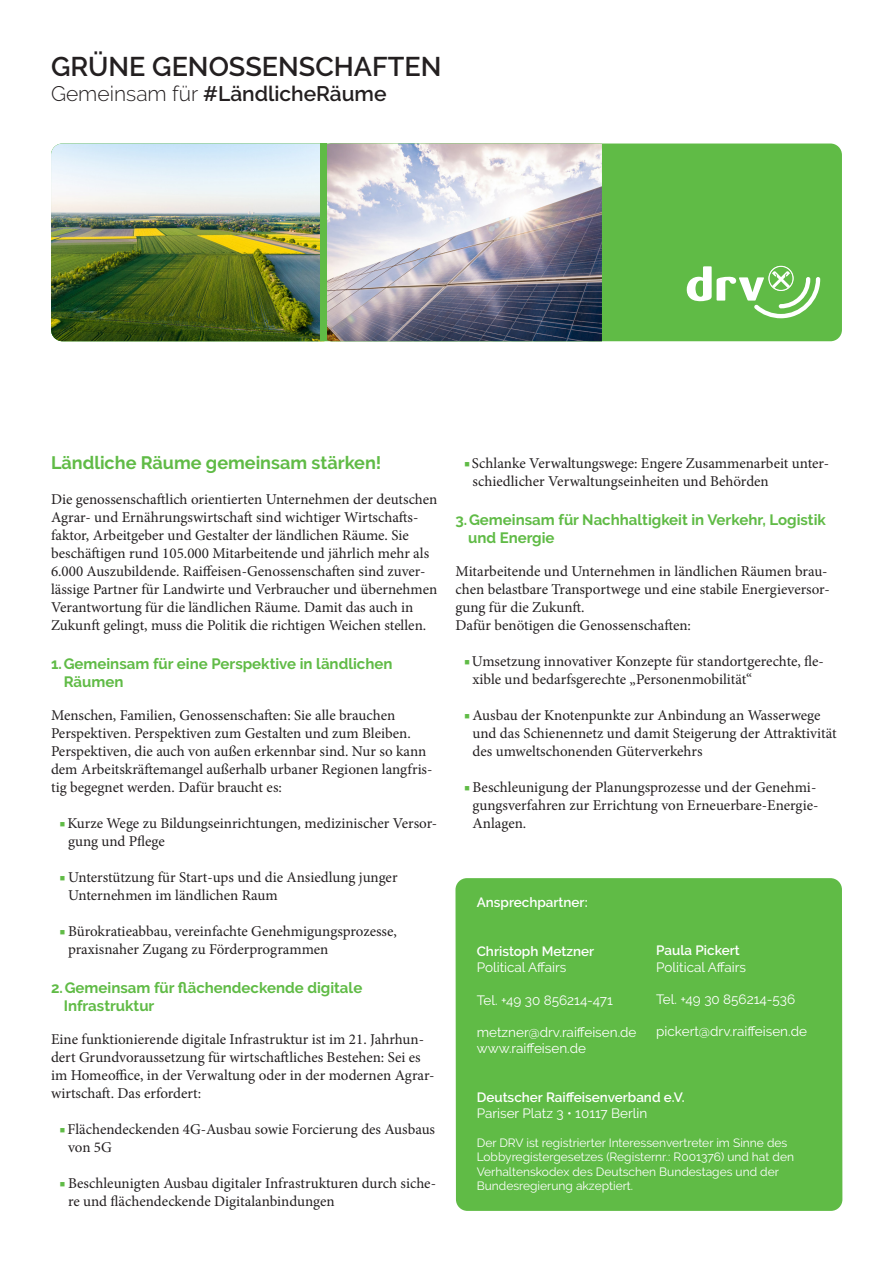
<style>
.page{position:relative;width:893px;height:1263px;background:#fff}
.page>*{position:absolute;margin:0;border:0;box-sizing:border-box;transform-origin:0 0}
.t1{font:600 27px "Raleway";color:#231f20}
.t2{font:600 21px "Raleway";color:#231f20}
.Überschrift{font:700 18px "Raleway";color:#60bb46}
.Fließtext{font:15px/18px "Minion Pro";color:#231f20}
.t3{font:700 15px/18px "Raleway";color:#60bb46}
.Text-im-Kasten-grün{font:13.5px "Raleway";color:#fff}
.Text-im-Kasten-grün-2{font:600 13.5px/16.2px "Raleway";color:#fff}
.Text-im-Kasten-grün-3{font:12px/14.4px "Raleway";color:#fff}
.s1{font-weight:300}
.s2{color:#60bb46}
.s3{font-weight:400}
</style>
<div class="page">
<div style="left:51px;top:144px;width:791px;height:197px;background:#60bb46;border-radius:11px"></div>
<img style="left:51px;top:144px;width:269px;height:197px">
<img style="left:327px;top:144px;width:275px;height:197px">
<svg style="left:687px;top:266px;width:133px;height:52px"></svg>
<div style="left:455px;top:878px;width:387px;height:333px;background:#60bb46"></div>
<p class="t1" style="left:51px;top:51px;width:392px">GRÜNE GENOSSENSCHAFTEN</p>
<p class="t2" style="left:51px;top:81px;width:337px"><span class="s1">Gemeinsam für</span> #LändlicheRäume</p>
<p class="Überschrift" style="left:51px;top:452px;width:332px">Ländliche Räume gemeinsam stärken!</p>
<p class="Fließtext" style="left:51px;top:490px;width:388px">Die genossenschaftlich orientierten Unternehmen der deutschen Agrar- und Ernährungswirtschaft sind wichtiger Wirtschafts&shy;faktor, Arbeitgeber und Gestalter der ländlichen Räume. Sie beschäftigen rund 105.000 Mitarbeitende und jährlich mehr als 6.000 Auszubildende. Raiffeisen-Genossenschaften sind zuver&shy;lässige Partner für Landwirte und Verbraucher und übernehmen Verantwortung für die ländlichen Räume. Damit das auch in Zukunft gelingt, muss die Politik die richtigen Weichen stellen.</p>
<p class="t3" style="left:64px;top:655px;width:330px;text-indent:-13px">1.Gemeinsam für eine Perspektive in ländlichen<br>Räumen</p>
<p class="Fließtext" style="left:51px;top:706px;width:383px">Menschen, Familien, Genossenschaften: Sie alle brauchen Perspektiven. Perspektiven zum Gestalten und zum Bleiben.<br>Perspektiven, die auch von außen erkennbar sind. Nur so kann dem Arbeitskräftemangel außerhalb urbaner Regionen langfris&shy;tig begegnet werden. Dafür braucht es:</p>
<p class="Fließtext" style="left:68px;top:814px;width:371px;text-indent:-9px"><span class="s2">■</span>Kurze Wege zu Bildungseinrichtungen, medizinischer Versor&shy;gung und Pflege</p>
<p class="Fließtext" style="left:68px;top:868px;width:331px;text-indent:-9px"><span class="s2">■</span> Unterstützung für Start-ups und die Ansiedlung junger<br>Unternehmen im ländlichen Raum</p>
<p class="Fließtext" style="left:68px;top:922px;width:330px;text-indent:-9px"><span class="s2">■</span> Bürokratieabbau, vereinfachte Genehmigungsprozesse, praxisnaher Zugang zu Förderprogrammen</p>
<p class="t3" style="left:64px;top:979px;width:300px;text-indent:-13px">2.Gemeinsam für flächendeckende digitale<br>Infrastruktur</p>
<p class="Fließtext" style="left:51px;top:1030px;width:385px">Eine funktionierende digitale Infrastruktur ist im 21. Jahrhun&shy;dert Grundvoraussetzung für wirtschaftliches Bestehen: Sei es im Homeoffice, in der Verwaltung oder in der modernen Agrar&shy;wirtschaft. Das erfordert:</p>
<p class="Fließtext" style="left:68px;top:1120px;width:369px;text-indent:-9px"><span class="s2">■</span>Flächendeckenden 4G-Ausbau sowie Forcierung des Ausbaus von 5G</p>
<p class="Fließtext" style="left:68px;top:1174px;width:369px;text-indent:-9px"><span class="s2">■</span> Beschleunigten Ausbau digitaler Infrastrukturen durch siche&shy;re und flächendeckende Digitalanbindungen</p>
<p class="Fließtext" style="left:472px;top:454px;width:358px;text-indent:-9px"><span class="s2">■</span> Schlanke Verwaltungswege: Engere Zusammenarbeit unter&shy;schiedlicher Verwaltungseinheiten und Behörden</p>
<p class="t3" style="left:468px;top:511px;width:359px;text-indent:-13px">3.Gemeinsam für Nachhaltigkeit in Verkehr, Logistik und Energie</p>
<p class="Fließtext" style="left:455px;top:562px;width:376px">Mitarbeitende und Unternehmen in ländlichen Räumen brau&shy;chen belastbare Transportwege und eine stabile Energieversor&shy;gung für die Zukunft.</p>
<p class="Fließtext" style="left:455px;top:616px;width:237px">Dafür benötigen die Genossenschaften:</p>
<p class="Fließtext" style="left:472px;top:652px;width:353px;text-indent:-9px"><span class="s2">■</span>Umsetzung innovativer Konzepte für standortgerechte, fle&shy;xible und bedarfsgerechte „Personenmobilität“</p>
<p class="Fließtext" style="left:472px;top:706px;width:366px;text-indent:-9px"><span class="s2">■</span> Ausbau der Knotenpunkte zur Anbindung an Wasserwege und das Schienennetz und damit Steigerung der Attraktivität des umweltschonenden Güterverkehrs</p>
<p class="Fließtext" style="left:472px;top:778px;width:347px;text-indent:-9px"><span class="s2">■</span> Beschleunigung der Planungsprozesse und der Genehmi&shy;gungsverfahren zur Errichtung von Erneuerbare-Energie-<br>Anlagen.</p>
<p class="Text-im-Kasten-grün-2" style="left:477px;top:894px;width:112px">Ansprechpartner:</p>
<p class="Text-im-Kasten-grün-2" style="left:477px;top:943px;width:119px">Christoph Metzner</p>
<p class="Text-im-Kasten-grün" style="left:477px;top:960px;width:91px">Political Affairs</p>
<p class="Text-im-Kasten-grün" style="left:477px;top:992px;width:138px">Tel. +49 30 856214-471</p>
<p class="Text-im-Kasten-grün" style="left:477px;top:1024px;width:161px">metzner@drv.raiffeisen.de</p>
<p class="Text-im-Kasten-grün" style="left:477px;top:1041px;width:111px">www.raiffeisen.de</p>
<p class="Text-im-Kasten-grün-2" style="left:477px;top:1089px;width:210px">Deutscher Raiffeisenverband e.V.<br><span class="s3">Pariser Platz 3 • 10117 Berlin</span></p>
<p class="Text-im-Kasten-grün-3" style="left:477px;top:1135px;width:319px">Der DRV ist registrierter Interessenvertreter im Sinne des Lobbyregistergesetzes (Registernr.: R001376) und hat den Verhaltenskodex des Deutschen Bundestages und der Bundesregierung akzeptiert.</p>
<p class="Text-im-Kasten-grün-2" style="left:656px;top:942px;width:85px">Paula Pickert</p>
<p class="Text-im-Kasten-grün" style="left:656px;top:959px;width:91px">Political Affairs</p>
<p class="Text-im-Kasten-grün" style="left:656px;top:991px;width:140px">Tel. +49 30 856214-536</p>
<p class="Text-im-Kasten-grün" style="left:656px;top:1024px;width:152px">pickert@drv.raiffeisen.de</p>
</div>
